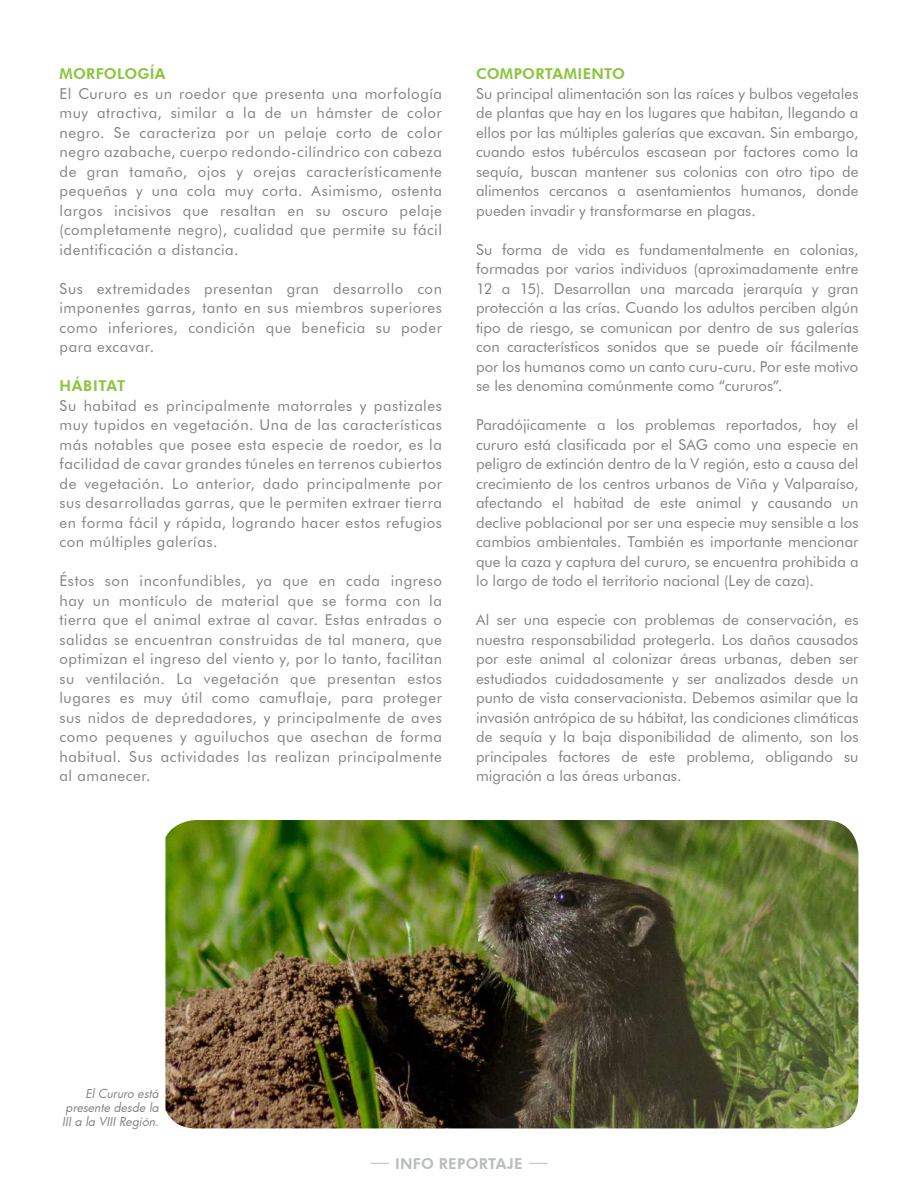
<style>
.page{position:relative;width:918px;height:1188px;background:#fff}
.page>*{position:absolute;margin:0;border:0;box-sizing:border-box;transform-origin:0 0}
.t1{font:15px/19.5px "Futura BT";letter-spacing:.025em;color:#808285;text-align:justify}
.t2{font:800 15px "Futura BT";letter-spacing:.015em;color:#8bc63e}
.t3{font:800 15px "Futura BT";letter-spacing:.02em;color:#babdbe}
.t4{font:800 15px "Futura BT";letter-spacing:.04em;color:#8bc63e}
.t5{font:italic 12px/14.4px "Futura";letter-spacing:.01em;color:#808285;text-align:justify}
</style>
<div class="page">
<svg style="left:370px;top:1163px;width:19px;height:1px"></svg>
<svg style="left:529px;top:1163px;width:19px;height:1px"></svg>
<img style="left:165px;top:820px;width:693px;height:308px">
<p class="t2" style="left:60px;top:65px;width:107px">MORFOLOGÍA</p>
<p class="t1" style="left:60px;top:83px;width:384px">El Cururo es un roedor que presenta una morfología muy atractiva, similar a la de un hámster de color negro. Se caracteriza por un pelaje corto de color negro azabache, cuerpo redondo-cilíndrico con cabeza de gran tamaño, ojos y orejas característicamente pequeñas y una cola muy corta. Asimismo, ostenta largos incisivos que resaltan en su oscuro pelaje (completamente negro), cualidad que permite su fácil identificación a distancia.</p>
<p class="t1" style="left:60px;top:278px;width:384px">Sus extremidades presentan gran desarrollo con imponentes garras, tanto en sus miembros superiores como inferiores, condición que beneficia su poder para excavar.</p>
<p class="t4" style="left:60px;top:377px;width:67px">HÁBITAT</p>
<p class="t1" style="left:60px;top:395px;width:384px">Su habitad es principalmente matorrales y pastizales muy tupidos en vegetación. Una de las características más notables que posee esta especie de roedor, es la facilidad de cavar grandes túneles en terrenos cubiertos de vegetación. Lo anterior, dado principalmente por sus desarrolladas garras, que le permiten extraer tierra en forma fácil y rápida, logrando hacer estos refugios con múltiples galerías.</p>
<p class="t1" style="left:60px;top:571px;width:384px">Éstos son inconfundibles, ya que en cada ingreso hay un montículo de material que se forma con la tierra que el animal extrae al cavar. Estas entradas o salidas se encuentran construidas de tal manera, que optimizan el ingreso del viento y, por lo tanto, facilitan su ventilación. La vegetación que presentan estos lugares es muy útil como camuflaje, para proteger sus nidos de depredadores, y principalmente de aves como pequenes y aguiluchos que asechan de forma habitual. Sus actividades las realizan principalmente al amanecer.</p>
<p class="t2" style="left:476px;top:65px;width:151px">COMPORTAMIENTO</p>
<p class="t1" style="left:476px;top:83px;width:384px">Su principal alimentación son las raíces y bulbos vegetales de plantas que hay en los lugares que habitan, llegando a ellos por las múltiples galerías que excavan. Sin embargo, cuando estos tubérculos escasean por factores como la sequía, buscan mantener sus colonias con otro tipo de alimentos cercanos a asentamientos humanos, donde pueden invadir y transformarse en plagas.</p>
<p class="t1" style="left:476px;top:239px;width:384px">Su forma de vida es fundamentalmente en colonias, formadas por varios individuos (aproximadamente entre 12 a 15). Desarrollan una marcada jerarquía y gran protección a las crías. Cuando los adultos perciben algún tipo de riesgo, se comunican por dentro de sus galerías con característicos sonidos que se puede oír fácilmente por los humanos como un canto curu-curu. Por este motivo se les denomina comúnmente como “cururos”.</p>
<p class="t1" style="left:476px;top:415px;width:384px">Paradójicamente a los problemas reportados, hoy el cururo está clasificada por el SAG como una especie en peligro de extinción dentro de la V región, esto a causa del crecimiento de los centros urbanos de Viña y Valparaíso, afectando el habitad de este animal y causando un declive poblacional por ser una especie muy sensible a los cambios ambientales. También es importante mencionar que la caza y captura del cururo, se encuentra prohibida a lo largo de todo el territorio nacional (Ley de caza).</p>
<p class="t1" style="left:476px;top:610px;width:384px">Al ser una especie con problemas de conservación, es nuestra responsabilidad protegerla. Los daños causados por este animal al colonizar áreas urbanas, deben ser estudiados cuidadosamente y ser analizados desde un punto de vista conservacionista. Debemos asimilar que la invasión antrópica de su hábitat, las condiciones climáticas de sequía y la baja disponibilidad de alimento, son los principales factores de este problema, obligando su migración a las áreas urbanas.</p>
<p class="t5" style="left:62px;top:1086px;width:98px;text-indent:23px">El Cururo está presente desde la III a la VIII Región.</p>
<p class="t3" style="left:395px;top:1154px;width:129px">INFO REPORTAJE</p>
</div>
